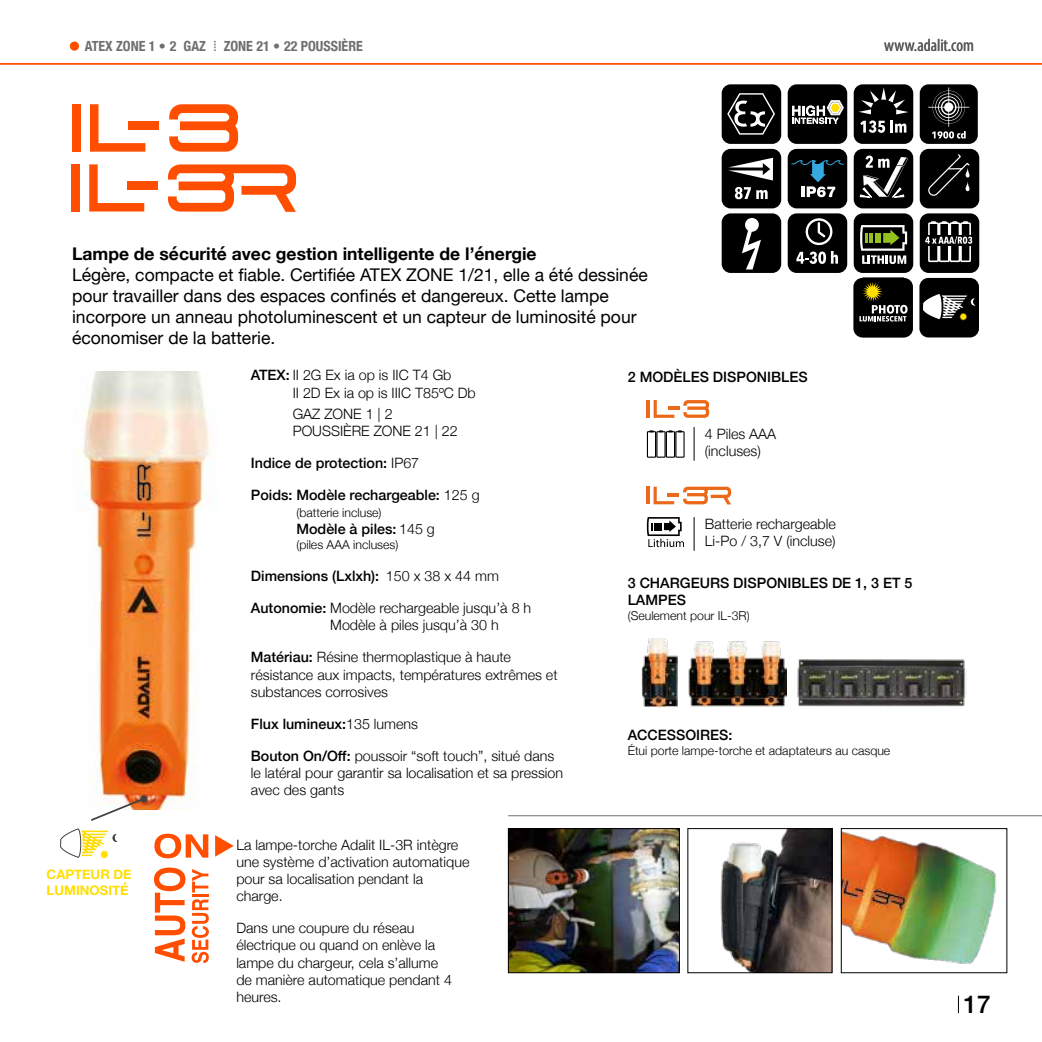
<style>
.page{position:relative;width:1042px;height:1042px;background:#fff}
.page>*{position:absolute;margin:0;border:0;box-sizing:border-box;transform-origin:0 0}
.t1{font:500 24.5px "Helvetica Neue";color:#000}
.t2{font:17.5px/21px "Helvetica Neue";color:#000}
.t3{font:700 17.5px "Helvetica Neue";color:#000}
.t4{font:condensed 17.5px "Myriad Pro";color:#575756}
.t5{font:300 14.35px/17.2px "Helvetica Neue";color:#000}
.t6{font:500 14.35px/17.2px "Helvetica Neue";color:#000}
.t7{font:700 condensed 14px "Helvetica Neue";color:#706f6f}
.t8{font:700 13.12px/15.8px "Helvetica Neue";color:#ffde00}
.t9{font:300 12.25px "Helvetica Neue";color:#000}
.s1{font-weight:400;font-stretch:normal}
.s2{font-weight:500}
.s3{font-weight:300}
</style>
<div class="page">
<svg style="left:958px;top:995px;width:1px;height:18px"></svg>
<div style="left:70px;top:41px;width:9px;height:10px;background:#ff4e00;border-radius:50%"></div>
<hr style="left:0;top:63px;width:1042px;height:2px;background:#ff4e00">
<img style="left:76px;top:372px;width:134px;height:438px">
<div style="left:128px;top:121px;width:30px;height:9px;background:#ff4e00"></div>
<svg style="left:90px;top:104px;width:55px;height:48px"></svg>
<div style="left:72px;top:104px;width:9px;height:48px;background:#ff4e00"></div>
<svg style="left:169px;top:104px;width:69px;height:48px"></svg>
<svg style="left:168px;top:164px;width:128px;height:48px"></svg>
<div style="left:127px;top:182px;width:30px;height:8px;background:#ff4e00"></div>
<svg style="left:89px;top:164px;width:55px;height:47px"></svg>
<div style="left:71px;top:164px;width:9px;height:47px;background:#ff4e00"></div>
<svg style="left:60px;top:828px;width:58px;height:31px"></svg>
<svg style="left:89px;top:795px;width:59px;height:26px"></svg>
<hr style="left:508px;top:815px;width:534px;height:1px;background:#706f6f">
<svg style="left:154px;top:867px;width:31px;height:95px"></svg>
<svg style="left:192px;top:899px;width:17px;height:64px"></svg>
<hr style="left:192px;top:894px;width:16px;height:3px;background:#ff4e00">
<svg style="left:192px;top:869px;width:16px;height:23px"></svg>
<svg style="left:154px;top:833px;width:54px;height:25px"></svg>
<svg style="left:215px;top:835px;width:19px;height:21px"></svg>
<div style="left:721px;top:84px;width:60px;height:60px;background:#000;border-radius:9px"></div>
<svg style="left:727px;top:93px;width:48px;height:42px"></svg>
<div style="left:721px;top:213px;width:60px;height:60px;background:#000;border-radius:9px"></div>
<svg style="left:742px;top:218px;width:19px;height:51px"></svg>
<div style="left:853px;top:278px;width:60px;height:59px;background:#000;border-radius:9px"></div>
<svg style="left:859px;top:282px;width:48px;height:39px"></svg>
<div style="left:788px;top:84px;width:59px;height:60px;background:#000;border-radius:9px"></div>
<svg style="left:792px;top:100px;width:52px;height:24px"></svg>
<div style="left:788px;top:149px;width:59px;height:59px;background:#000;border-radius:9px"></div>
<svg style="left:791px;top:160px;width:53px;height:37px"></svg>
<div style="left:788px;top:213px;width:59px;height:60px;background:#000;border-radius:9px"></div>
<svg style="left:796px;top:218px;width:42px;height:46px"></svg>
<div style="left:919px;top:278px;width:60px;height:59px;background:#000;border-radius:9px"></div>
<svg style="left:923px;top:294px;width:52px;height:27px"></svg>
<div style="left:854px;top:84px;width:59px;height:60px;background:#000;border-radius:9px"></div>
<svg style="left:859px;top:87px;width:49px;height:27px"></svg>
<svg style="left:860px;top:120px;width:46px;height:13px"></svg>
<div style="left:854px;top:149px;width:59px;height:59px;background:#000;border-radius:9px"></div>
<svg style="left:860px;top:156px;width:48px;height:42px"></svg>
<div style="left:854px;top:213px;width:59px;height:60px;background:#000;border-radius:9px"></div>
<svg style="left:860px;top:225px;width:47px;height:39px"></svg>
<div style="left:920px;top:149px;width:59px;height:59px;background:#000;border-radius:9px"></div>
<svg style="left:928px;top:154px;width:42px;height:42px"></svg>
<div style="left:920px;top:213px;width:59px;height:60px;background:#000;border-radius:9px"></div>
<svg style="left:925px;top:221px;width:47px;height:42px"></svg>
<div style="left:721px;top:149px;width:60px;height:59px;background:#000;border-radius:9px"></div>
<svg style="left:728px;top:158px;width:45px;height:22px"></svg>
<svg style="left:735px;top:187px;width:32px;height:12px"></svg>
<div style="left:920px;top:84px;width:58px;height:60px;background:#000;border-radius:9px"></div>
<svg style="left:928px;top:87px;width:41px;height:52px"></svg>
<img style="left:720px;top:830px;width:110px;height:141px">
<div style="left:687px;top:828px;width:145px;height:145px;border:1px solid #000"></div>
<img style="left:510px;top:830px;width:167px;height:141px">
<div style="left:508px;top:828px;width:171px;height:145px;border:1px solid #000"></div>
<img style="left:843px;top:831px;width:154px;height:133px">
<div style="left:841px;top:828px;width:166px;height:145px;border:1px solid #000"></div>
<img style="left:688px;top:641px;width:98px;height:66px">
<img style="left:797px;top:659px;width:169px;height:48px">
<img style="left:642px;top:638px;width:36px;height:69px">
<svg style="left:646px;top:430px;width:39px;height:28px"></svg>
<hr style="left:694px;top:517px;width:1px;height:33px;background:#000">
<hr style="left:694px;top:427px;width:1px;height:33px;background:#000">
<svg style="left:647px;top:517px;width:37px;height:30px"></svg>
<hr style="left:668px;top:406px;width:11px;height:4px;background:#ec691a">
<svg style="left:653px;top:400px;width:21px;height:18px"></svg>
<hr style="left:647px;top:400px;width:3px;height:18px;background:#ec691a">
<svg style="left:683px;top:400px;width:26px;height:18px"></svg>
<svg style="left:653px;top:487px;width:78px;height:17px"></svg>
<hr style="left:647px;top:487px;width:3px;height:17px;background:#ec691a">
<p class="t7" style="left:85px;top:34px;width:279px">ATEX ZONE 1 2 GAZ <span class="s1">⁞</span> ZONE 21 22 POUSSIÈRE</p>
<p class="t4" style="left:884px;top:35px;width:91px">www.adalit.com</p>
<p class="t3" style="left:72px;top:240px;width:466px">Lampe de sécurité avec gestion intelligente de l’énergie</p>
<p class="t2" style="left:72px;top:265px;width:577px">Légère, compacte et fiable. Certifiée ATEX ZONE 1/21, elle a été dessinée pour travailler dans des espaces confinés et dangereux. Cette lampe incorpore un anneau photoluminescent et un capteur de luminosité pour économiser de la batterie.</p>
<p class="t5" style="left:293px;top:366px;width:185px;text-indent:-42px"><span class="s2">ATEX:</span> II 2G Ex ia op is IIC T4 Gb<br>II 2D Ex ia op is IIIC T85ºC Db</p>
<p class="t5" style="left:293px;top:404px;width:167px">GAZ ZONE 1 | 2<br>POUSSIÈRE ZONE 21 | 22</p>
<p class="t6" style="left:251px;top:453px;width:170px">Indice de protection: <span class="s3">IP67</span></p>
<p class="t6" style="left:251px;top:485px;width:230px">Poids: Modèle rechargeable: <span class="s3">125 g</span></p>
<p class="t9" style="left:296px;top:503px;width:87px">(batterie incluse)</p>
<p class="t6" style="left:296px;top:519px;width:140px">Modèle à piles: <span class="s3">145 g</span></p>
<p class="t9" style="left:296px;top:535px;width:103px">(piles AAA incluses)</p>
<p class="t6" style="left:251px;top:566px;width:249px">Dimensions (Lxlxh): <span class="s3">150 x 38 x 44 mm</span></p>
<p class="t5" style="left:330px;top:598px;width:202px;text-indent:-79px"><span class="s2">Autonomie:</span> Modèle rechargeable jusqu’à 8 h<br>Modèle à piles jusqu’à 30 h</p>
<p class="t5" style="left:251px;top:647px;width:308px"><span class="s2">Matériau:</span> Résine thermoplastique à haute résistance aux impacts, températures extrêmes et substances corrosives</p>
<p class="t6" style="left:251px;top:714px;width:169px">Flux lumineux:<span class="s3">135 lumens</span></p>
<p class="t5" style="left:251px;top:746px;width:314px"><span class="s2">Bouton On/Off:</span> poussoir “soft touch”, situé dans le latéral pour garantir sa localisation et sa pression avec des gants</p>
<p class="t6" style="left:628px;top:367px;width:181px">2 MODÈLES DISPONIBLES</p>
<p class="t5" style="left:705px;top:424px;width:73px">4 Piles AAA (incluses)</p>
<p class="t5" style="left:705px;top:514px;width:132px">Batterie rechargeable<br>Li-Po / 3,7 V (incluse)</p>
<p class="t6" style="left:628px;top:573px;width:286px">3 CHARGEURS DISPONIBLES DE 1, 3 ET 5<br>LAMPES</p>
<p class="t9" style="left:628px;top:605px;width:123px">(Seulement pour IL-3R)</p>
<p class="t6" style="left:628px;top:725px;width:106px">ACCESSOIRES:</p>
<p class="t9" style="left:628px;top:740px;width:264px">Étui porte lampe-torche et adaptateurs au casque</p>
<p class="t8" style="left:47px;top:867px;width:87px">CAPTEUR DE<br>LUMINOSITÉ</p>
<p class="t5" style="left:236px;top:835px;width:235px">La lampe-torche Adalit IL-3R intègre une système d’activation automatique pour sa localisation pendant la charge.</p>
<p class="t5" style="left:236px;top:918px;width:217px">Dans une coupure du réseau électrique ou quand on enlève la lampe du chargeur, cela s’allume de manière automatique pendant 4 heures.</p>
<h1 class="t1" style="left:963px;top:984px;width:29px">17</h1>
</div>
